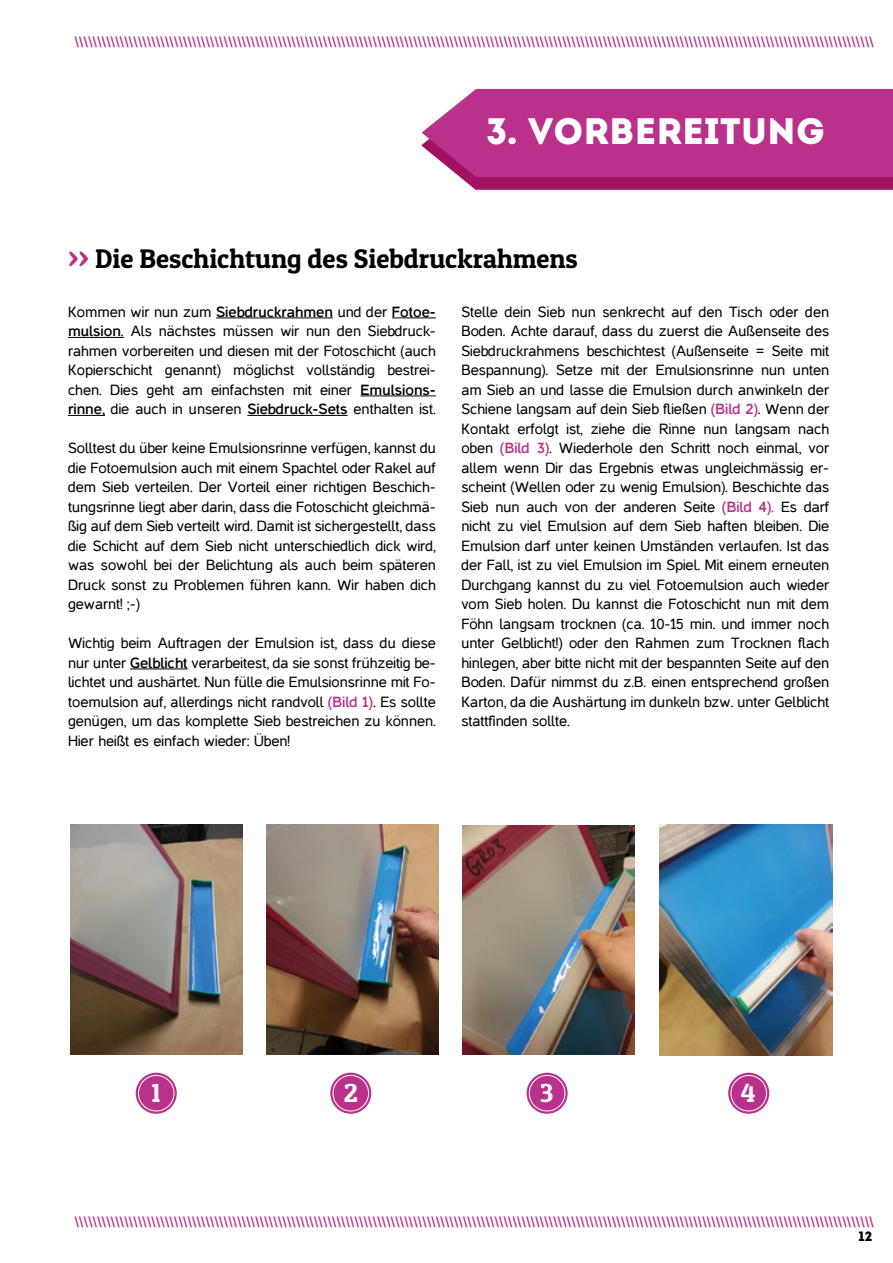
<style>
.page{position:relative;width:893px;height:1263px;background:#fff}
.page>*{position:absolute;margin:0;border:0;box-sizing:border-box;transform-origin:0 0}
.t1{font:36.75px "Intro";color:#fff}
.t2{font:27px "Patua One";color:#000}
.t3{font:26.25px "Patua One";color:#fff}
.t4{font:15px/19.5px "Casper";color:#000;text-align:justify}
.t5{font:13.5px "Intro";color:#000}
.s1{color:#b9318a}
.s2{font-weight:700}
.s3{font-weight:700;color:#b9318a}
</style>
<div class="page">
<svg style="left:421px;top:89px;width:472px;height:101px;background:#b9388b"></svg>
<hr style="left:216px;top:317px;width:117px;height:1px;background:#000">
<hr style="left:392px;top:317px;width:44px;height:1px;background:#000">
<hr style="left:68px;top:337px;width:56px;height:1px;background:#000">
<hr style="left:360px;top:395px;width:76px;height:1px;background:#000">
<hr style="left:68px;top:415px;width:37px;height:1px;background:#000">
<hr style="left:247px;top:415px;width:101px;height:1px;background:#000">
<hr style="left:130px;top:668px;width:58px;height:1px;background:#000">
<img style="left:70px;top:825px;width:172px;height:230px">
<img style="left:266px;top:825px;width:173px;height:230px">
<img style="left:462px;top:825px;width:172px;height:230px">
<img style="left:659px;top:825px;width:173px;height:230px">
<div style="left:136px;top:1073px;width:41px;height:41px;background:#b9318a;border-radius:50%"></div>
<div style="left:138px;top:1075px;width:36px;height:36px;border:1px solid #fff;border-radius:50%"></div>
<div style="left:330px;top:1073px;width:41px;height:41px;background:#b9318a;border-radius:50%"></div>
<div style="left:333px;top:1075px;width:36px;height:36px;border:1px solid #fff;border-radius:50%"></div>
<div style="left:527px;top:1073px;width:41px;height:41px;background:#b9318a;border-radius:50%"></div>
<div style="left:529px;top:1075px;width:36px;height:36px;border:1px solid #fff;border-radius:50%"></div>
<div style="left:728px;top:1073px;width:41px;height:41px;background:#b9318a;border-radius:50%"></div>
<div style="left:731px;top:1075px;width:36px;height:36px;border:1px solid #fff;border-radius:50%"></div>
<h1 class="t1" style="left:486px;top:109px;width:340px">3. VORBEREITUNG</h1>
<h2 class="t2" style="left:68px;top:241px;width:511px"><span class="s1">&gt;&gt;</span> Die Beschichtung des Siebdruckrahmens</h2>
<p class="t4" style="left:68px;top:302px;width:369px">Kommen wir nun zum <span class="s2">Siebdruckrahmen</span> und der <span class="s2">Fotoe&shy;mulsion.</span> Als nächstes müssen wir nun den Siebdruck&shy;rahmen vorbereiten und diesen mit der Fotoschicht (auch Kopierschicht genannt) möglichst vollständig bestrei&shy;chen. Dies geht am einfachsten mit einer <span class="s2">Emulsions&shy;rinne,</span> die auch in unseren <span class="s2">Siebdruck-Sets</span> enthalten ist.</p>
<p class="t4" style="left:68px;top:438px;width:369px">Solltest du über keine Emulsionsrinne verfügen, kannst du die Fotoemulsion auch mit einem Spachtel oder Rakel auf dem Sieb verteilen. Der Vorteil einer richtigen Beschich&shy;tungsrinne liegt aber darin, dass die Fotoschicht gleichmä&shy;ßig auf dem Sieb verteilt wird. Damit ist sichergestellt, dass die Schicht auf dem Sieb nicht unterschiedlich dick wird, was sowohl bei der Belichtung als auch beim späteren Druck sonst zu Problemen führen kann. Wir haben dich gewarnt! ;-)</p>
<p class="t4" style="left:68px;top:633px;width:369px">Wichtig beim Auftragen der Emulsion ist, dass du diese nur unter <span class="s2">Gelblicht</span> verarbeitest, da sie sonst frühzeitig be&shy;lichtet und aushärtet. Nun fülle die Emulsionsrinne mit Fo&shy;toemulsion auf, allerdings nicht randvoll <span class="s3">(Bild 1)</span><span class="s2">.</span> Es sollte genügen, um das komplette Sieb bestreichen zu können.<br>Hier heißt es einfach wieder: Üben!</p>
<p class="t4" style="left:461px;top:302px;width:369px">Stelle dein Sieb nun senkrecht auf den Tisch oder den Boden. Achte darauf, dass du zuerst die Außenseite des Siebdruckrahmens beschichtest (Außenseite = Seite mit Bespannung). Setze mit der Emulsionsrinne nun unten am Sieb an und lasse die Emulsion durch anwinkeln der Schiene langsam auf dein Sieb fließen <span class="s3">(Bild 2)</span>. Wenn der Kontakt erfolgt ist, ziehe die Rinne nun langsam nach oben <span class="s3">(Bild 3)</span>. Wiederhole den Schritt noch einmal, vor allem wenn Dir das Ergebnis etwas ungleichmässig er&shy;scheint (Wellen oder zu wenig Emulsion). Beschichte das Sieb nun auch von der anderen Seite <span class="s3">(Bild 4).</span> Es darf nicht zu viel Emulsion auf dem Sieb haften bleiben. Die Emulsion darf unter keinen Umständen verlaufen. Ist das der Fall, ist zu viel Emulsion im Spiel. Mit einem erneuten Durchgang kannst du zu viel Fotoemulsion auch wieder vom Sieb holen. Du kannst die Fotoschicht nun mit dem Föhn langsam trocknen (ca. 10-15 min. und immer noch unter Gelblicht!) oder den Rahmen zum Trocknen flach hinlegen, aber bitte nicht mit der bespannten Seite auf den Boden. Dafür nimmst du z.B. einen entsprechend großen Karton, da die Aushärtung im dunkeln bzw. unter Gelblicht stattfinden sollte.</p>
<h3 class="t3" style="left:151px;top:1077px;width:11px">1</h3>
<h3 class="t3" style="left:344px;top:1077px;width:16px">2</h3>
<h3 class="t3" style="left:540px;top:1077px;width:15px">3</h3>
<h3 class="t3" style="left:741px;top:1077px;width:16px">4</h3>
<p class="t5" style="left:859px;top:1228px;width:15px">12</p>
</div>
